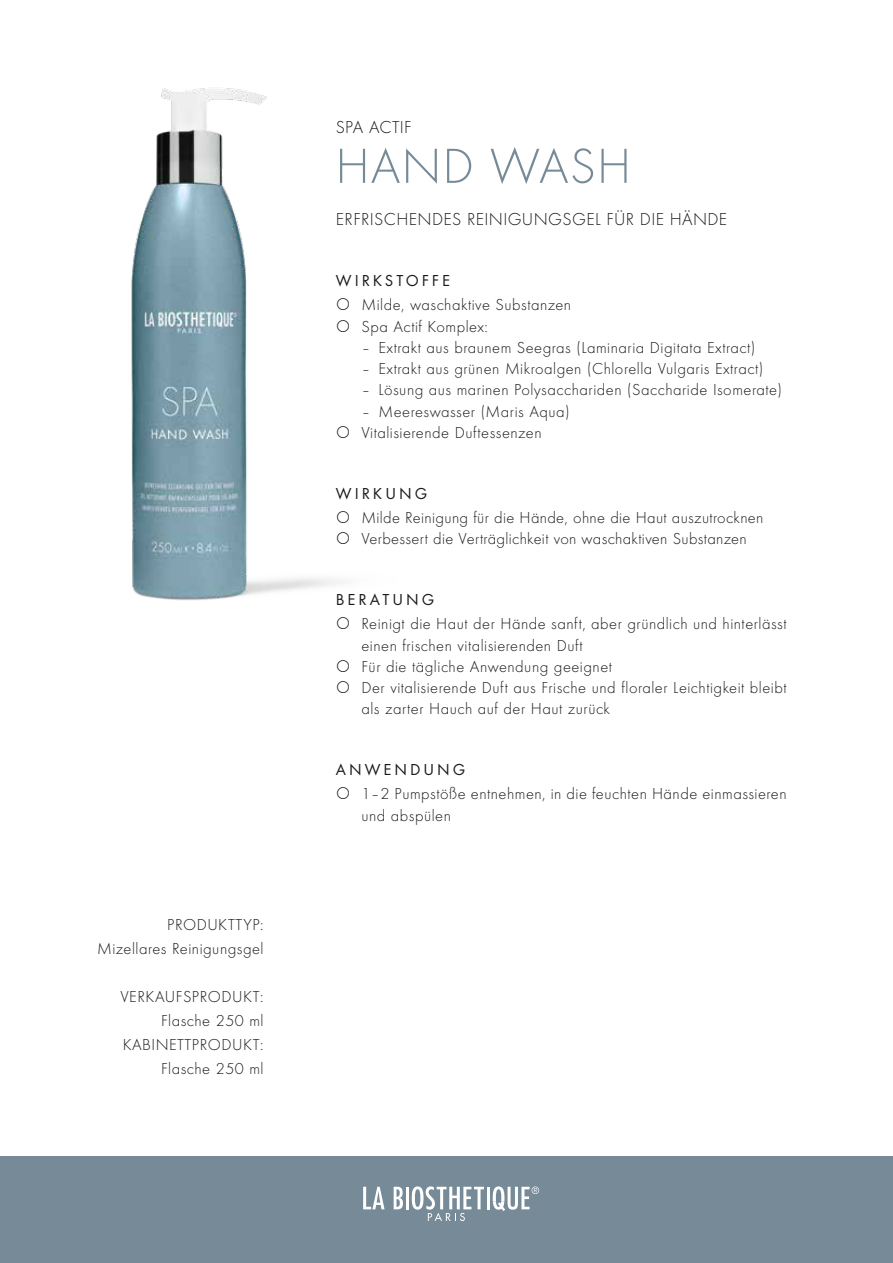
<style>
.page{position:relative;width:893px;height:1263px;background:#fff}
.page>*{position:absolute;margin:0;border:0;box-sizing:border-box;transform-origin:0 0}
.t1{font:300 51px "Futura TOT";letter-spacing:.02em;color:#778a97}
.t2{font:300 18px "Futura TOT";letter-spacing:.02em;color:#1a1a18}
.t3{font:300 16.5px/21.3px "Futura TOT";letter-spacing:.03em;color:#1a1a18}
.t4{font:16.5px "Futura TOT Boo";letter-spacing:.18em;color:#1a1a18}
</style>
<div class="page">
<img style="left:131px;top:88px;width:211px;height:513px">
<div style="left:0;top:1157px;width:893px;height:106px;background:#778a97"></div>
<svg style="left:363px;top:1187px;width:22px;height:22px"></svg>
<svg style="left:394px;top:1187px;width:9px;height:22px"></svg>
<hr style="left:406px;top:1187px;width:3px;height:22px;background:#fff">
<hr style="left:487px;top:1187px;width:3px;height:22px;background:#fff">
<svg style="left:412px;top:1186px;width:72px;height:35px"></svg>
<svg style="left:493px;top:1186px;width:46px;height:25px"></svg>
<svg style="left:337px;top:298px;width:5px;height:12px"></svg>
<svg style="left:337px;top:320px;width:5px;height:12px"></svg>
<svg style="left:337px;top:426px;width:5px;height:12px"></svg>
<svg style="left:337px;top:511px;width:5px;height:12px"></svg>
<svg style="left:337px;top:532px;width:5px;height:12px"></svg>
<p class="t3" style="left:97px;top:912px;width:168px;line-height:24px;text-align:right">PRODUKTTYP:<br>Mizellares Reinigungsgel</p>
<p class="t3" style="left:120px;top:984px;width:145px;line-height:24px;text-align:right">VERKAUFSPRODUKT:<br>Flasche 250 ml<br>KABINETTPRODUKT:<br>Flasche 250 ml</p>
<p class="t2" style="left:336px;top:116px;width:77px">SPA ACTIF</p>
<h1 class="t1" style="left:335px;top:137px;width:297px">HAND WASH</h1>
<p class="t2" style="left:336px;top:209px;width:393px">ERFRISCHENDES REINIGUNGSGEL FÜR DIE HÄNDE</p>
<p class="t4" style="left:336px;top:271px;width:116px">WIRKSTOFFE</p>
<p class="t3" style="left:361px;top:294px;width:211px">Milde, waschaktive Substanzen<br>Spa Actif Komplex:</p>
<p class="t3" style="left:361px;top:337px;width:395px">– Extrakt aus braunem Seegras (Laminaria Digitata Extract)</p>
<p class="t3" style="left:361px;top:358px;width:403px">– Extrakt aus grünen Mikroalgen (Chlorella Vulgaris Extract)</p>
<p class="t3" style="left:361px;top:379px;width:422px">– Lösung aus marinen Polysacchariden (Saccharide Isomerate)</p>
<p class="t3" style="left:361px;top:401px;width:210px">– Meereswasser (Maris Aqua)<br>Vitalisierende Duftessenzen</p>
<p class="t4" style="left:336px;top:483px;width:93px">WIRKUNG</p>
<p class="t3" style="left:361px;top:507px;width:404px">Milde Reinigung für die Hände, ohne die Haut auszutrocknen<br>Verbessert die Verträglichkeit von waschaktiven Substanzen</p>
<p class="t4" style="left:336px;top:590px;width:100px">BERATUNG</p>
<p class="t3" style="left:361px;top:613px;width:427px">Reinigt die Haut der Hände sanft, aber gründlich und hinterlässt einen frischen vitalisierenden Duft<br>Für die tägliche Anwendung geeignet<br>Der vitalisierende Duft aus Frische und floraler Leichtigkeit bleibt als zarter Hauch auf der Haut zurück</p>
<p class="t4" style="left:336px;top:760px;width:131px">ANWENDUNG</p>
<p class="t3" style="left:361px;top:783px;width:427px">1–2 Pumpstöße entnehmen, in die feuchten Hände einmassieren und abspülen</p>
</div>
